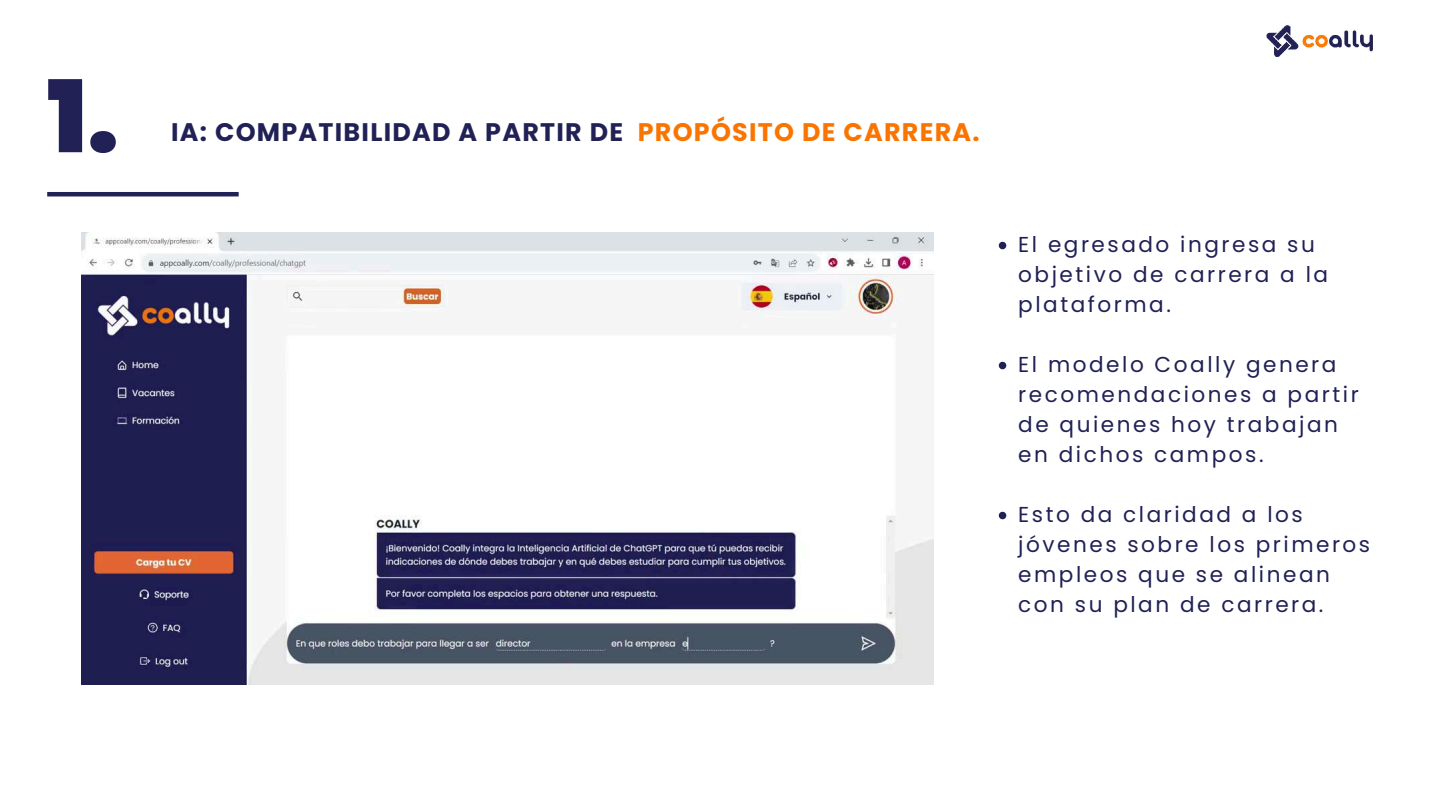
<style>
.page{position:relative;width:1440px;height:810px;background:#fff}
.page>*{position:absolute;margin:0;border:0;box-sizing:border-box;transform-origin:0 0}
.t1{font:900 100px "Poppins";color:#212156}
.t2{font:700 25.4px "Poppins";letter-spacing:.05em;color:#212156}
.t3{font:21.6px/30px "Poppins";letter-spacing:.115em;color:#212156}
.s1{color:#fa7400}
</style>
<div class="page">
<img style="left:1266px;top:25px;width:107px;height:32px">
<img style="left:81px;top:233px;width:853px;height:451px">
<svg style="left:999px;top:242px;width:7px;height:7px"></svg>
<svg style="left:999px;top:362px;width:7px;height:7px"></svg>
<svg style="left:999px;top:512px;width:7px;height:7px"></svg>
<hr style="left:47px;top:192px;width:192px;height:4px;background:#212156">
<h1 class="t1" style="left:47px;top:47px;width:73px">1.</h1>
<p class="t2" style="left:171px;top:115px;width:810px">IA: COMPATIBILIDAD A PARTIR DE <span class="s1">PROPÓSITO DE CARRERA.</span></p>
<p class="t3" style="left:1018px;top:230px;width:311px">El egresado ingresa su objetivo de carrera a la plataforma.</p>
<p class="t3" style="left:1018px;top:350px;width:342px">El modelo Coally genera recomendaciones a partir de quienes hoy trabajan en dichos campos.</p>
<p class="t3" style="left:1018px;top:500px;width:353px">Esto da claridad a los jóvenes sobre los primeros empleos que se alinean con su plan de carrera.</p>
</div>
